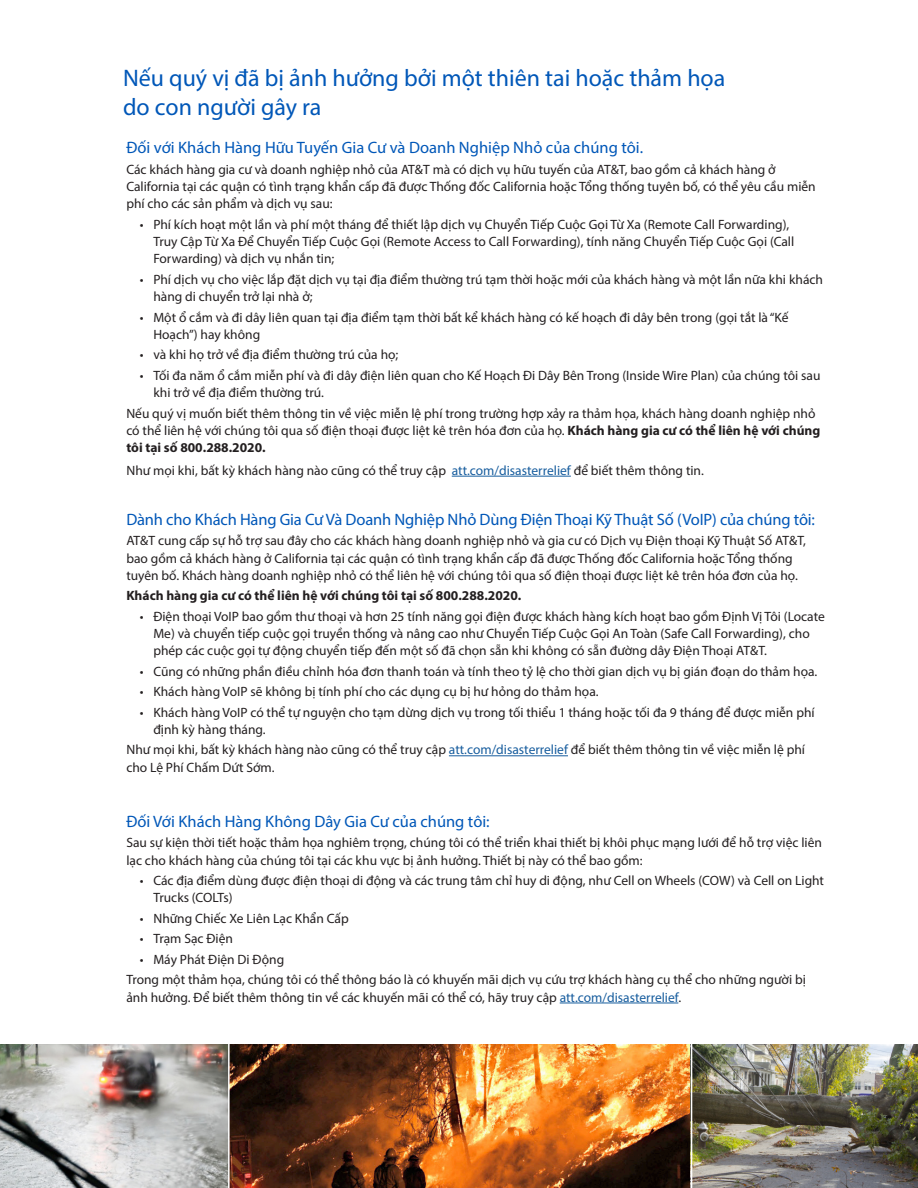
<style>
.page{position:relative;width:918px;height:1188px;background:#fff}
.page>*{position:absolute;margin:0;border:0;box-sizing:border-box;transform-origin:0 0}
.t1{font:24px/28.8px "Myriad Pro";color:#0057b8}
.t2{font:16.5px "Myriad Pro";letter-spacing:-.005em;color:#0057b8}
.t3{font:13.5px/17.2px "Myriad Pro";color:#231f20}
.t4{font:700 13.5px "Myriad Pro";color:#231f20}
.s1{font-weight:700}
.s2{color:#175d9e}
</style>
<div class="page">
<hr style="left:452px;top:476px;width:119px;height:1px;background:#175d9e">
<hr style="left:449px;top:755px;width:119px;height:1px;background:#175d9e">
<hr style="left:560px;top:1003px;width:118px;height:1px;background:#175d9e">
<img style="left:0;top:1045px;width:918px;height:143px">
<hr style="left:691px;top:1042px;width:1px;height:146px;background:#fff">
<hr style="left:228px;top:1042px;width:2px;height:146px;background:#fff">
<p class="t1" style="left:123px;top:63px;width:604px">Nếu quý vị đã bị ảnh hưởng bởi một thiên tai hoặc thảm họa do con người gây ra</p>
<p class="t2" style="left:126px;top:138px;width:518px">Đối với Khách Hàng Hữu Tuyến Gia Cư và Doanh Nghiệp Nhỏ của chúng tôi.</p>
<p class="t3" style="left:126px;top:161px;width:691px">Các khách hàng gia cư và doanh nghiệp nhỏ của AT&amp;T mà có dịch vụ hữu tuyến của AT&amp;T, bao gồm cả khách hàng ở<br>California tại các quận có tình trạng khẩn cấp đã được Thống đốc California hoặc Tổng thống tuyên bố, có thể yêu cầu miễn phí cho các sản phẩm và dịch vụ sau:</p>
<p class="t3" style="left:153px;top:215px;width:643px;text-indent:-14px">• Phí kích hoạt một lần và phí một tháng để thiết lập dịch vụ Chuyển Tiếp Cuộc Gọi Từ Xa (Remote Call Forwarding),<br>Truy Cập Từ Xa Để Chuyển Tiếp Cuộc Gọi (Remote Access to Call Forwarding), tính năng Chuyển Tiếp Cuộc Gọi (Call<br>Forwarding) và dịch vụ nhắn tin;</p>
<p class="t3" style="left:153px;top:270px;width:671px;text-indent:-14px">• Phí dịch vụ cho việc lắp đặt dịch vụ tại địa điểm thường trú tạm thời hoặc mới của khách hàng và một lần nữa khi khách hàng di chuyển trở lại nhà ở;</p>
<p class="t3" style="left:153px;top:308px;width:637px;text-indent:-14px">• Một ổ cắm và đi dây liên quan tại địa điểm tạm thời bất kể khách hàng có kế hoạch đi dây bên trong (gọi tắt là “Kế<br>Hoạch”) hay không</p>
<p class="t3" style="left:140px;top:346px;width:260px">• và khi họ trở về địa điểm thường trú của họ;</p>
<p class="t3" style="left:153px;top:366px;width:669px;text-indent:-14px">• Tối đa năm ổ cắm miễn phí và đi dây điện liên quan cho Kế Hoạch Đi Dây Bên Trong (Inside Wire Plan) của chúng tôi sau khi trở về địa điểm thường trú.</p>
<p class="t3" style="left:126px;top:404px;width:696px">Nếu quý vị muốn biết thêm thông tin về việc miễn lệ phí trong trường hợp xảy ra thảm họa, khách hàng doanh nghiệp nhỏ có thể liên hệ với chúng tôi qua số điện thoại được liệt kê trên hóa đơn của họ. <span class="s1">Khách hàng gia cư có thể liên hệ với chúng tôi tại số 800.288.2020.</span></p>
<p class="t3" style="left:126px;top:461px;width:579px">Như mọi khi, bất kỳ khách hàng nào cũng có thể truy cập <span class="s2">att.com/disasterrelief</span> để biết thêm thông tin.</p>
<p class="t2" style="left:126px;top:509px;width:690px">Dành cho Khách Hàng Gia Cư Và Doanh Nghiệp Nhỏ Dùng Điện Thoại Kỹ Thuật Số (VoIP) của chúng tôi:</p>
<p class="t3" style="left:126px;top:532px;width:681px">AT&amp;T cung cấp sự hỗ trợ sau đây cho các khách hàng doanh nghiệp nhỏ và gia cư có Dịch vụ Điện thoại Kỹ Thuật Số AT&amp;T, bao gồm cả khách hàng ở California tại các quận có tình trạng khẩn cấp đã được Thống đốc California hoặc Tổng thống tuyên bố. Khách hàng doanh nghiệp nhỏ có thể liên hệ với chúng tôi qua số điện thoại được liệt kê trên hóa đơn của họ.</p>
<p class="t4" style="left:126px;top:587px;width:397px">Khách hàng gia cư có thể liên hệ với chúng tôi tại số 800.288.2020.</p>
<p class="t3" style="left:153px;top:607px;width:673px;text-indent:-14px">• Điện thoại VoIP bao gồm thư thoại và hơn 25 tính năng gọi điện được khách hàng kích hoạt bao gồm Định Vị Tôi (Locate<br>Me) và chuyển tiếp cuộc gọi truyền thống và nâng cao như Chuyển Tiếp Cuộc Gọi An Toàn (Safe Call Forwarding), cho phép các cuộc gọi tự động chuyển tiếp đến một số đã chọn sẵn khi không có sẵn đường dây Điện Thoại AT&amp;T.</p>
<p class="t3" style="left:140px;top:662px;width:679px">• Cũng có những phần điều chỉnh hóa đơn thanh toán và tính theo tỷ lệ cho thời gian dịch vụ bị gián đoạn do thảm họa.</p>
<p class="t3" style="left:140px;top:683px;width:460px">• Khách hàng VoIP sẽ không bị tính phí cho các dụng cụ bị hư hỏng do thảm họa.</p>
<p class="t3" style="left:153px;top:703px;width:663px;text-indent:-14px">• Khách hàng VoIP có thể tự nguyện cho tạm dừng dịch vụ trong tối thiểu 1 tháng hoặc tối đa 9 tháng để được miễn phí định kỳ hàng tháng.</p>
<p class="t3" style="left:126px;top:741px;width:680px;line-height:18px">Như mọi khi, bất kỳ khách hàng nào cũng có thể truy cập <span class="s2">att.com/disasterrelief</span> để biết thêm thông tin về việc miễn lệ phí cho Lệ Phí Chấm Dứt Sớm.</p>
<p class="t2" style="left:126px;top:811px;width:365px">Đối Với Khách Hàng Không Dây Gia Cư của chúng tôi:</p>
<p class="t3" style="left:126px;top:834px;width:697px">Sau sự kiện thời tiết hoặc thảm họa nghiêm trọng, chúng tôi có thể triển khai thiết bị khôi phục mạng lưới để hỗ trợ việc liên lạc cho khách hàng của chúng tôi tại các khu vực bị ảnh hưởng. Thiết bị này có thể bao gồm:</p>
<p class="t3" style="left:153px;top:872px;width:672px;text-indent:-14px">• Các địa điểm dùng được điện thoại di động và các trung tâm chỉ huy di động, như Cell on Wheels (COW) và Cell on Light<br>Trucks (COLTs)</p>
<p class="t3" style="left:140px;top:910px;width:210px">• Những Chiếc Xe Liên Lạc Khẩn Cấp</p>
<p class="t3" style="left:140px;top:930px;width:95px">• Trạm Sạc Điện</p>
<p class="t3" style="left:140px;top:951px;width:146px">• Máy Phát Điện Di Động</p>
<p class="t3" style="left:126px;top:971px;width:681px">Trong một thảm họa, chúng tôi có thể thông báo là có khuyến mãi dịch vụ cứu trợ khách hàng cụ thể cho những người bị ảnh hưởng. Để biết thêm thông tin về các khuyến mãi có thể có, hãy truy cập <span class="s2">att.com/disasterrelief</span>.</p>
</div>
